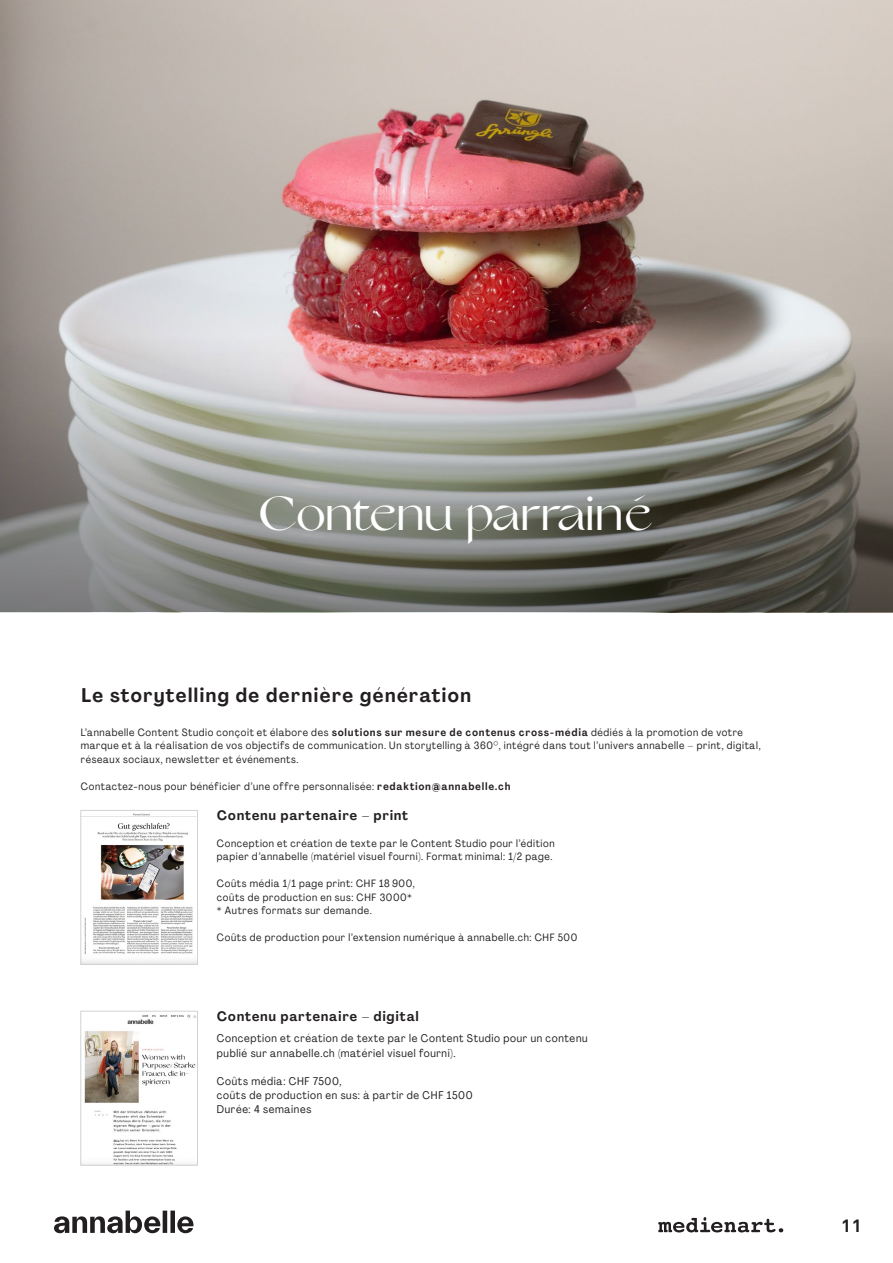
<style>
.page{position:relative;width:893px;height:1263px;background:#fff}
.page>*{position:absolute;margin:0;border:0;box-sizing:border-box;transform-origin:0 0}
.t1{font:48px "Grand Slang";letter-spacing:-.04em;color:#fff}
.t2{font:700 19.5px "Agrandir Text";letter-spacing:.04em;color:#231f20;scale:1.04 1}
.t3{font:700 18px "Akkurat Std";color:#231f20}
.t4{font:700 13.5px "Agrandir Text";letter-spacing:.04em;color:#231f20;scale:1.04 1}
.t5{font:condensed 11.1px/14.2px "Agrandir";letter-spacing:.06em;color:#231f20}
.t6{font:condensed 10.5px/13.5px "Agrandir";letter-spacing:.06em;color:#231f20}
.s1{font-family:"Agrandir Text";font-weight:700;font-stretch:normal}
</style>
<div class="page">
<svg style="left:54px;top:1210px;width:140px;height:23px"></svg>
<svg style="left:658px;top:1217px;width:125px;height:15px"></svg>
<img style="left:0;top:0;width:893px;height:336px">
<svg style="left:0;top:336px;width:893px;height:276px;background:#8f8782"></svg>
<img style="left:82px;top:813px;width:114px;height:150px">
<div style="left:80px;top:810px;width:118px;height:155px;border:1px solid #d1d2d4"></div>
<img style="left:84px;top:1014px;width:112px;height:149px">
<div style="left:80px;top:1011px;width:118px;height:154px;border:1px solid #d1d2d4"></div>
<h1 class="t1" style="left:259px;top:486px;width:392px">Contenu parrainé</h1>
<h2 class="t2" style="left:81px;top:683px;width:376px">Le storytelling de dernière génération</h2>
<p class="t6" style="left:81px;top:725px;width:681px">L’annabelle Content Studio conçoit et élabore des <span class="s1">solutions sur mesure de contenus cross-média</span> dédiés à la promotion de votre marque et à la réalisation de vos objectifs de communication. Un storytelling à 360°, intégré dans tout l’univers annabelle – print, digital, réseaux sociaux, newsletter et événements.</p>
<p class="t6" style="left:81px;top:779px;width:431px">Contactez-nous pour bénéficier d’une offre personnalisée: <span class="s1">redaktion@annabelle.ch</span></p>
<p class="t4" style="left:217px;top:807px;width:186px">Contenu partenaire – print</p>
<p class="t6" style="left:217px;top:836px;width:339px">Conception et création de texte par le Content Studio pour l’édition papier d’annabelle (matériel visuel fourni). Format minimal: 1/2 page.</p>
<p class="t6" style="left:217px;top:876px;width:200px">Coûts média 1/1 page print: CHF 18 900, coûts de production en sus: CHF 3000* * Autres formats sur demande.</p>
<p class="t6" style="left:217px;top:930px;width:362px">Coûts de production pour l’extension numérique à annabelle.ch: CHF 500</p>
<p class="t4" style="left:217px;top:1008px;width:196px">Contenu partenaire – digital</p>
<p class="t5" style="left:217px;top:1031px;width:372px">Conception et création de texte par le Content Studio pour un contenu publié sur annabelle.ch (matériel visuel fourni).</p>
<p class="t5" style="left:217px;top:1074px;width:257px">Coûts média: CHF 7500,<br>coûts de production en sus: à partir de CHF 1500<br>Durée: 4 semaines</p>
<h3 class="t3" style="left:841px;top:1214px;width:23px">11</h3>
</div>
